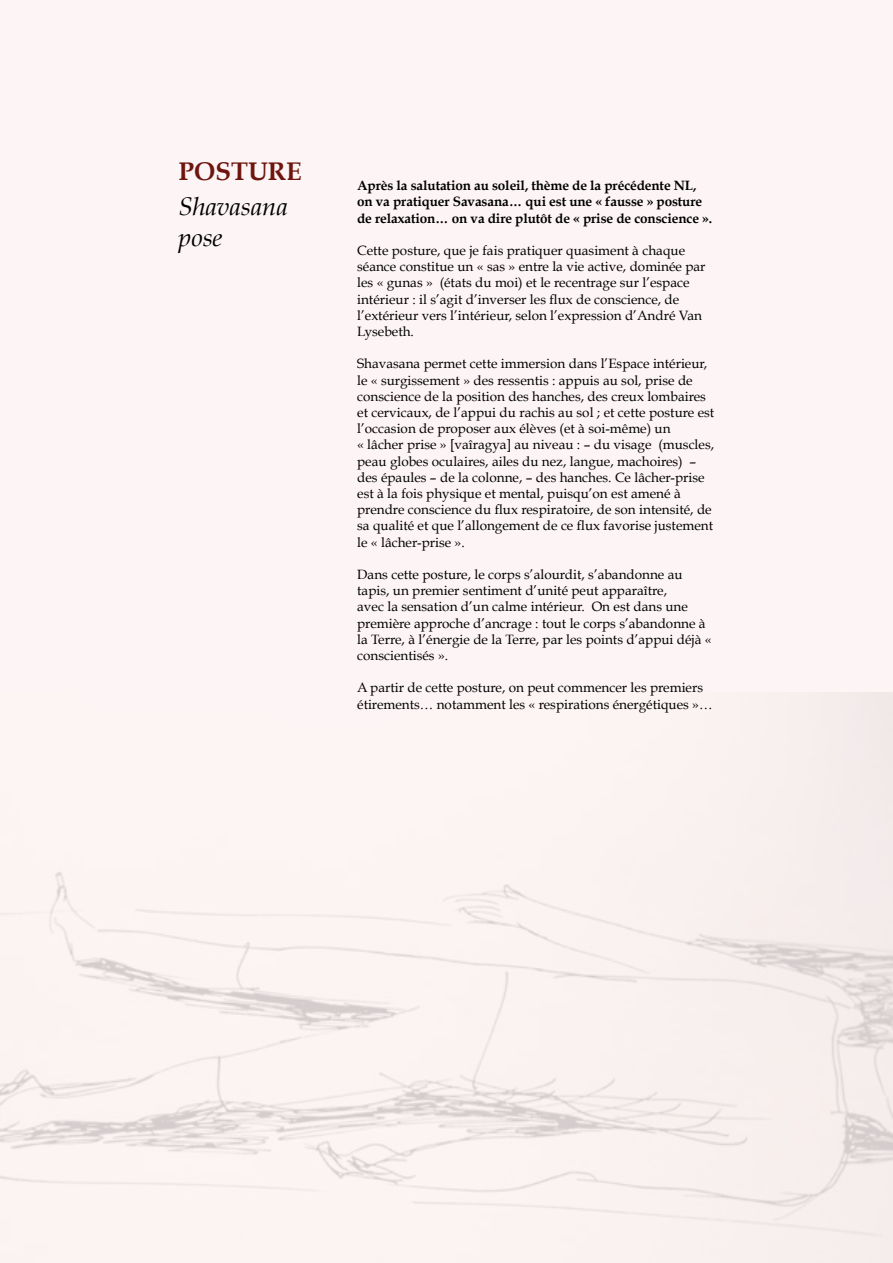
<style>
.page{position:relative;width:893px;height:1263px;background:#fdf5f5}
.page>*{position:absolute;margin:0;border:0;box-sizing:border-box;transform-origin:0 0}
.t1{font:italic 25.5px/30.6px "Book Antiqua";color:#000}
.t2{font:700 25.5px "Book Antiqua";color:#6e150f}
.t3{font:13.5px/16.2px "Book Antiqua";color:#000}
.t4{font:700 13.5px/16.2px "Book Antiqua";letter-spacing:-.01em;color:#000}
</style>
<div class="page">
<h1 class="t2" style="left:179px;top:157px;width:125px">POSTURE</h1>
<h1 class="t1" style="left:179px;top:192px;width:111px">Shavasana pose</h1>
<p class="t4" style="left:357px;top:178px;width:356px">Après la salutation au soleil, thème de la précédente NL, on va pratiquer Savasana… qui est une « fausse » posture de relaxation… on va dire plutôt de « prise de conscience ».</p>
<p class="t3" style="left:357px;top:242px;width:350px">Cette posture, que je fais pratiquer quasiment à chaque séance constitue un « sas » entre la vie active, dominée par les « gunas » (états du moi) et le recentrage sur l’espace intérieur : il s’agit d’inverser les flux de conscience, de l’extérieur vers l’intérieur, selon l’expression d’André Van Lysebeth.</p>
<p class="t3" style="left:357px;top:356px;width:359px">Shavasana permet cette immersion dans l’Espace intérieur, le « surgissement » des ressentis : appuis au sol, prise de conscience de la position des hanches, des creux lombaires et cervicaux, de l’appui du rachis au sol ; et cette posture est l’occasion de proposer aux élèves (et à soi-même) un<br>« lâcher prise » [vaîragya] au niveau : – du visage (muscles, peau globes oculaires, ailes du nez, langue, machoires) – des épaules – de la colonne, – des hanches. Ce lâcher-prise est à la fois physique et mental, puisqu’on est amené à prendre conscience du flux respiratoire, de son intensité, de sa qualité et que l’allongement de ce flux favorise justement le « lâcher-prise ».</p>
<p class="t3" style="left:357px;top:566px;width:356px">Dans cette posture, le corps s’alourdit, s’abandonne au tapis, un premier sentiment d’unité peut apparaître,<br>avec la sensation d’un calme intérieur. On est dans une première approche d’ancrage : tout le corps s’abandonne à la Terre, à l’énergie de la Terre, par les points d’appui déjà « conscientisés ».</p>
<p class="t3" style="left:357px;top:680px;width:357px">A partir de cette posture, on peut commencer les premiers étirements… notamment les « respirations énergétiques »…</p>
</div>
